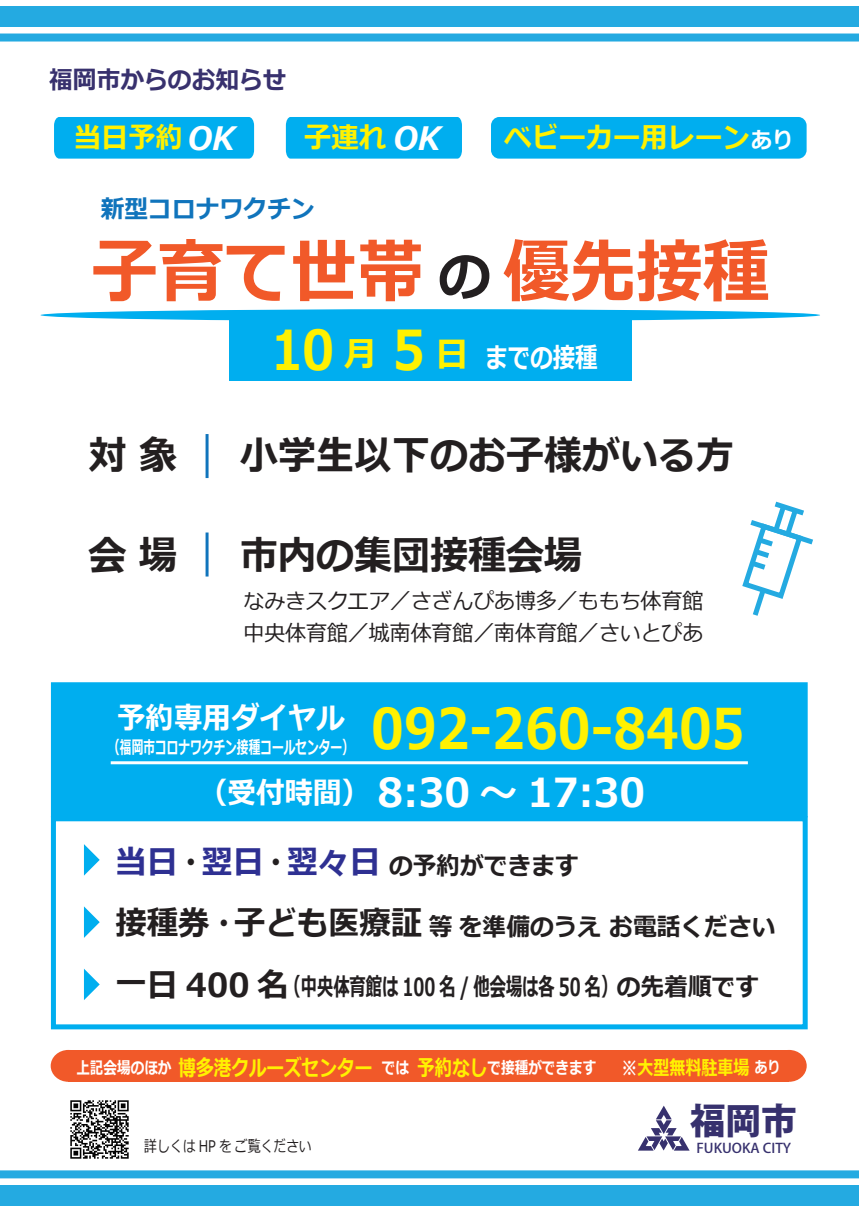
<style>
.page{position:relative;width:859px;height:1208px;background:#fff}
.page>*{position:absolute;margin:0;border:0;box-sizing:border-box;transform-origin:0 0}
.t1{font:700 70px "Meiryo";color:#f15929;scale:.95 1}
.t2{font:700 56.1px "Meiryo";color:#fff101;scale:.86 1}
.t3{font:700 40px "Meiryo";color:#231f20;scale:.95 1}
.t4{font:700 40px "Meiryo";color:#fff;scale:.95 1}
.t5{font:800 35.6px "Koz Go Pro";color:#37316e}
.t6{font:700 30px "Meiryo";color:#fff;scale:.95 1}
.t7{font:italic 700 28.7px "Meiryo";color:#fff101;scale:.95 1}
.t8{font:700 28px "Meiryo";color:#fff;scale:.8 1}
.t9{font:700 25px "Meiryo";color:#231f20;scale:.95 1}
.t10{font:700 25px "Meiryo";color:#231f20;scale:.65 1}
.t11{font:700 25px "Meiryo";color:#38316e;scale:.95 1}
.t12{font:700 25px "Meiryo";color:#1074bc;scale:.95 1}
.t13{font:22px/32px "Meiryo";color:#231f20;scale:.95 1}
.t14{font:700 20px "Meiryo";color:#fff101;scale:.8 1}
.t15{font:700 18px "Meiryo";color:#fff;scale:.65 1}
.t16{font:700 17px "Meiryo";color:#fff;scale:.8 1}
.t17{font:16px "Meiryo";color:#231f20;scale:.8 1}
.t18{font:500 13.4px "Koz Go Pro";color:#37316e;scale:1.05 1}
.s1{font-size:32.3px;color:#fff}
.s2{font-size:22.3px;color:#fff}
.s3{font-size:55px;color:#231f20}
.s4{font-size:55px;color:#fff101}
.s5{font-size:35px;color:#fff101}
.s6{font-size:30px}
.s7{font-size:33px;color:#2e3092}
.s8{font-size:33px}
.s9{font-size:22px;color:#fff101}
.s10{color:#fff}
.s11{font-size:16px;color:#fff}
</style>
<div class="page">
<div style="left:0;top:1185px;width:859px;height:20px;background:#24aae1"></div>
<div style="left:0;top:1170px;width:859px;height:8px;background:#24aae1"></div>
<div style="left:0;top:6px;width:859px;height:20px;background:#24aae1"></div>
<div style="left:0;top:34px;width:859px;height:8px;background:#24aae1"></div>
<div style="left:41px;top:309px;width:779px;height:12px;background:#00aeef;border-radius:50%"></div>
<svg style="left:638px;top:1105px;width:52px;height:45px"></svg>
<hr style="left:206px;top:434px;width:3px;height:44px;background:#1074bc">
<hr style="left:206px;top:532px;width:3px;height:44px;background:#1074bc">
<svg style="left:742px;top:501px;width:71px;height:115px"></svg>
<div style="left:229px;top:317px;width:403px;height:64px;background:#00aeef"></div>
<div style="left:51px;top:682px;width:757px;height:135px;background:#00aeef"></div>
<div style="left:51px;top:816px;width:757px;height:213px;border:5px solid #00aeef"></div>
<hr style="left:111px;top:761px;width:637px;height:3px;background:#fff">
<svg style="left:84px;top:844px;width:16px;height:31px"></svg>
<svg style="left:84px;top:906px;width:16px;height:32px"></svg>
<svg style="left:84px;top:968px;width:16px;height:32px"></svg>
<div style="left:491px;top:117px;width:316px;height:42px;background:#00aeef;border-radius:8px"></div>
<div style="left:54px;top:117px;width:200px;height:42px;background:#00aeef"></div>
<div style="left:286px;top:117px;width:176px;height:42px;background:#00aeef"></div>
<div style="left:68px;top:1050px;width:721px;height:31px;background:#f15929"></div>
<div style="left:771px;top:1050px;width:36px;height:31px;background:#f15929;border-radius:50%"></div>
<div style="left:51px;top:1050px;width:35px;height:31px;background:#f15929;border-radius:50%"></div>
<img style="left:70px;top:1100px;width:59px;height:59px">
<p class="t11" style="left:49px;top:62px;width:251px">福岡市からのお知らせ</p>
<h3 class="t7" style="left:74px;top:118px;width:171px">当日予約 <span class="s1">OK</span></h3>
<h3 class="t7" style="left:304px;top:118px;width:145px">子連れ <span class="s1">OK</span></h3>
<h3 class="t7" style="left:504px;top:118px;width:306px">ベビーカー用レーン<span class="s2">あり</span></h3>
<p class="t12" style="left:101px;top:191px;width:226px">新型コロナワクチン</p>
<h1 class="t1" style="left:91px;top:223px;width:715px">子育て世帯<span class="s3">の</span>優先接種</h1>
<h3 class="t3" style="left:88px;top:427px;width:95px">対 象</h3>
<h3 class="t3" style="left:88px;top:527px;width:95px">会 場</h3>
<p class="t8" style="left:263px;top:338px;width:420px"><span class="s4">１０</span><span class="s5">月</span><span class="s4">５</span><span class="s5">日</span> までの接種</p>
<h3 class="t3" style="left:240px;top:427px;width:522px">小学生以下のお子様がいる方</h3>
<h3 class="t3" style="left:240px;top:527px;width:362px">市内の集団接種会場</h3>
<p class="t13" style="left:243px;top:586px;width:485px">なみきスクエア／さざんぴあ博多／ももち体育館中央体育館／城南体育館／南体育館／さいとぴあ</p>
<h3 class="t6" style="left:117px;top:697px;width:241px">予約専用ダイヤル</h3>
<p class="t15" style="left:108px;top:735px;width:379px">（福岡市コロナワクチン接種コールセンター）</p>
<h3 class="t4" style="left:199px;top:764px;width:471px"><span class="s6">（受付時間）</span> 8:30 ～ 17:30</h3>
<h2 class="t2" style="left:371px;top:688px;width:436px">092-260-8405</h2>
<p class="t9" style="left:115px;top:848px;width:489px"><span class="s7">当日</span><span class="s8">・</span><span class="s7">翌日</span><span class="s8">・</span><span class="s7">翌々日</span>の予約ができます</p>
<p class="t9" style="left:115px;top:909px;width:696px"><span class="s8">接種券・子ども医療証</span>等を準備のうえ お電話ください</p>
<p class="t10" style="left:115px;top:969px;width:992px"><span class="s8">一日 400 名</span>（中央体育館は 100 名 / 他会場は各 50 名）の先着順です</p>
<p class="t16" style="left:76px;top:1056px;width:651px">上記会場のほか<span class="s9">博多港クルーズセンター</span> では<span class="s9">予約なし</span>で接種ができます</p>
<p class="t14" style="left:621px;top:1053px;width:200px"><span class="s10">※</span>大型無料駐車場<span class="s11">あり</span></p>
<p class="t17" style="left:144px;top:1134px;width:211px">詳しくは HP をご覧ください</p>
<h3 class="t5" style="left:690px;top:1097px;width:108px">福岡市</h3>
<p class="t18" style="left:696px;top:1139px;width:92px">FUKUOKA CITY</p>
</div>
